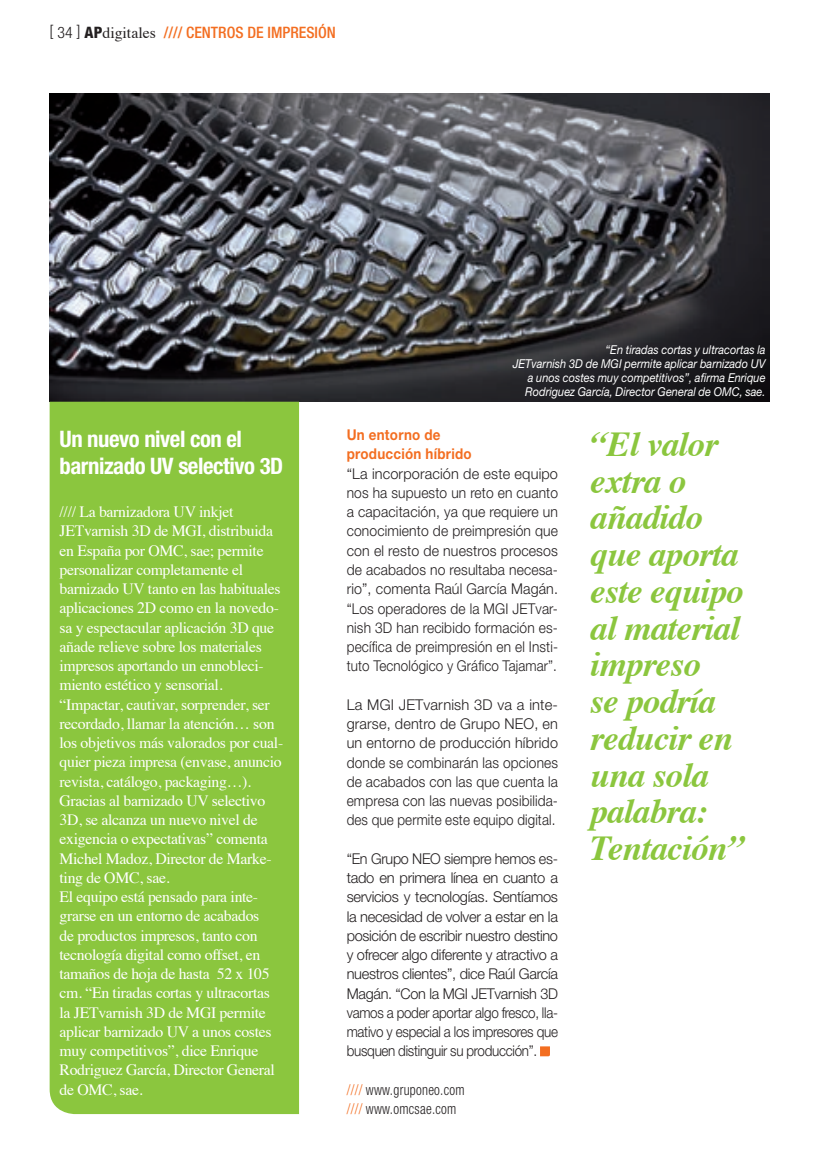
<style>
.page{position:relative;width:819px;height:1156px;background:#fff}
.page>*{position:absolute;margin:0;border:0;box-sizing:border-box;transform-origin:0 0}
.t1{font:italic 700 35px/36.8px "Times";letter-spacing:-.02em;color:#8bc63e}
.t2{font:700 condensed 22.75px/26.2px "Helvetica Neue";letter-spacing:-.02em;color:#fff}
.t3{font:15.75px/19.2px "Times";letter-spacing:-.02em;color:#fff}
.t4{font:500 condensed 15.75px "Helvetica Neue";color:#f36e21}
.t5{font:300 14.88px/19.2px "Helvetica Neue";letter-spacing:.01em;color:#231f20;text-align:justify}
.t6{font:300 14.88px/19.2px "Helvetica Neue";letter-spacing:.01em;color:#231f20;text-align:justify;scale:.96 1}
.t7{font:300 condensed 14.88px/19.2px "Helvetica Neue";letter-spacing:.02em;color:#231f20;scale:.9 1}
.t8{font:700 14.88px/19.2px "Helvetica Neue";letter-spacing:.02em;color:#f36e21;scale:.9 1}
.t9{font:italic 12.25px/14px "Helvetica Neue";color:#fff;text-align:right;scale:.9 1}
.s1{font-weight:300;color:#231f20}
.s2{font-weight:800;color:#231f20}
.s3{font-family:"Times";font-weight:400;font-stretch:normal;color:#231f20}
.s4{color:#f36e21}
</style>
<div class="page">
<img style="left:50px;top:94px;width:719px;height:308px">
<svg style="left:540px;top:1046px;width:10px;height:10px"></svg>
<div style="left:50px;top:402px;width:249px;height:712px;background:#8bc63e"></div>
<p class="t4" style="left:50px;top:23px;width:288px"><span class="s1">[ 34 ]</span> <span class="s2">AP</span><span class="s3">digitales</span> //// CENTROS DE IMPRESIÓN</p>
<h2 class="t2" style="left:60px;top:426px;width:225px">Un nuevo nivel con el barnizado UV selectivo 3D</h2>
<p class="t3" style="left:60px;top:501px;width:225px">//// La barnizadora UV inkjet<br>JETvarnish 3D de MGI, distribuida en España por OMC, sae; permite personalizar completamente el barnizado UV tanto en las habituales aplicaciones 2D como en la novedo&shy;sa y espectacular aplicación 3D que añade relieve sobre los materiales impresos aportando un ennobleci&shy;miento estético y sensorial. “Impactar, cautivar, sorprender, ser recordado, llamar la atención… son los objetivos más valorados por cual&shy;quier pieza impresa (envase, anuncio revista, catálogo, packaging…).<br>Gracias al barnizado UV selectivo<br>3D, se alcanza un nuevo nivel de exigencia o expectativas” comenta<br>Michel Madoz, Director de Marke&shy;ting de OMC, sae.<br>El equipo está pensado para inte&shy;grarse en un entorno de acabados<br>de productos impresos, tanto con tecnología digital como offset, en tamaños de hoja de hasta 52 x 105 cm. “En tiradas cortas y ultracortas la JETvarnish 3D de MGI permite aplicar barnizado UV a unos costes muy competitivos”, dice Enrique<br>Rodriguez García, Director General de OMC, sae.</p>
<p class="t9" style="left:513px;top:342px;width:282px">“En tiradas cortas y ultracortas la<br>JETvarnish 3D de MGI permite aplicar barnizado UV a unos costes muy competitivos”, afirma Enrique Rodriguez García, Director General de OMC, sae.</p>
<p class="t8" style="left:347px;top:425px;width:140px">Un entorno de producción híbrido</p>
<p class="t5" style="left:347px;top:463px;width:213px">“La incorporación de este equipo nos ha supuesto un reto en cuanto a capacitación, ya que requiere un conocimiento de preimpresión que con el resto de nuestros procesos de acabados no resultaba necesa&shy;rio”, comenta Raúl García Magán. “Los operadores de la MGI JETvar&shy;nish 3D han recibido formación es&shy;pecífica de preimpresión en el Insti&shy;tuto Tecnológico y Gráfico Tajamar”.</p>
<p class="t5" style="left:347px;top:694px;width:213px">La MGI JETvarnish 3D va a inte&shy;grarse, dentro de Grupo NEO, en un entorno de producción híbrido donde se combinarán las opciones de acabados con las que cuenta la empresa con las nuevas posibilida&shy;des que permite este equipo digital.</p>
<p class="t6" style="left:347px;top:848px;width:221px">“En Grupo NEO siempre hemos es&shy;tado en primera línea en cuanto a servicios y tecnologías. Sentíamos la necesidad de volver a estar en la posición de escribir nuestro destino y ofrecer algo diferente y atractivo a nuestros clientes”, dice Raúl García Magán. “Con la MGI JETvarnish 3D vamos a poder aportar algo fresco, lla&shy;mativo y especial a los impresores que busquen distinguir su producción”.</p>
<p class="t7" style="left:347px;top:1080px;width:132px"><span class="s4">////</span> www.gruponeo.com <span class="s4">////</span> www.omcsae.com</p>
<h1 class="t1" style="left:590px;top:423px;width:155px">“El valor extra o añadido que aporta este equipo al material impreso<br>se podría reducir en una sola palabra:<br>Tentación”</h1>
</div>
